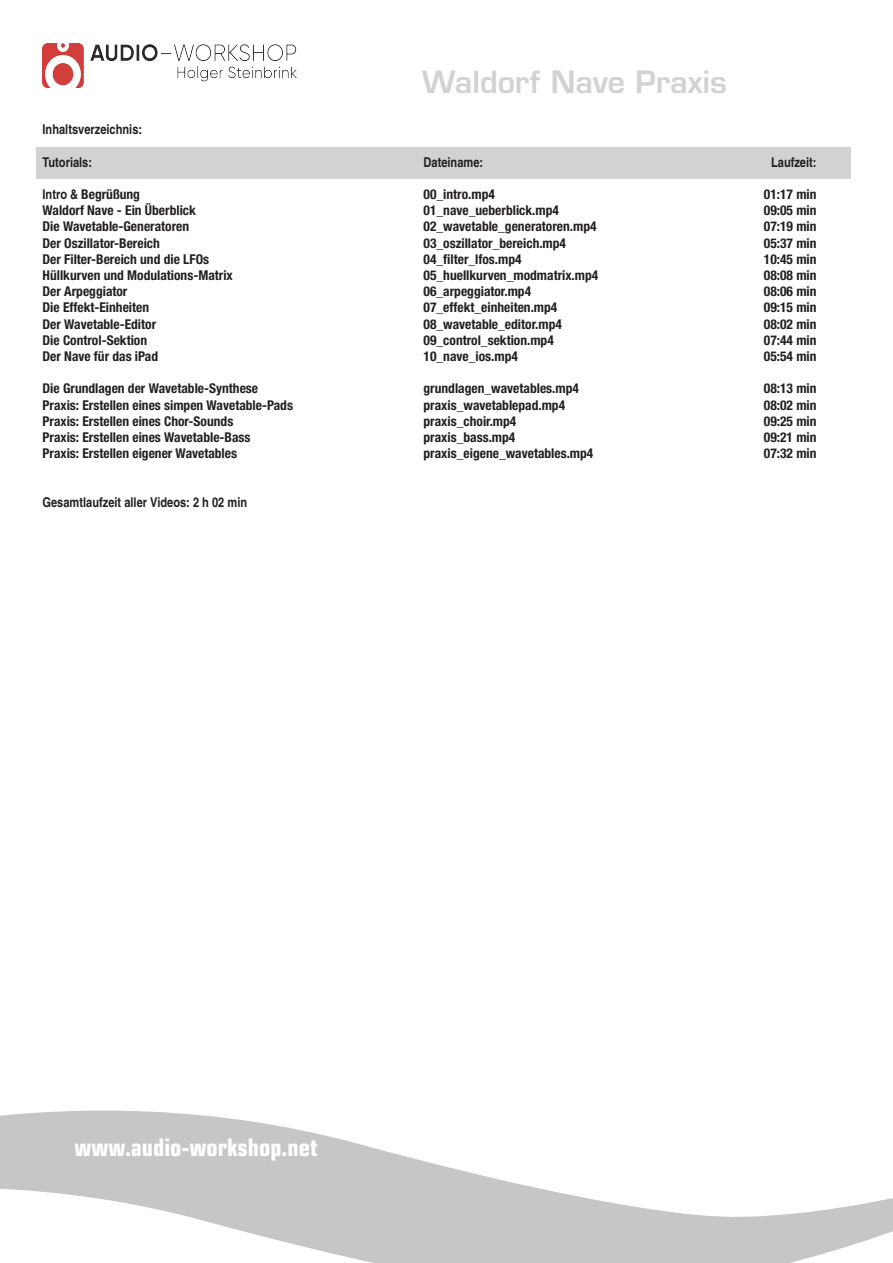
<style>
.page{position:relative;width:893px;height:1263px;background:#fff}
.page>*{position:absolute;margin:0;border:0;box-sizing:border-box;transform-origin:0 0}
.t1{font:600 30px "Eurostile";color:#d1d2d4}
.t2{font:700 condensed 24.15px "Eurostile";color:#fff}
.t3{font:700 condensed 13.5px "Helvetica Neue";color:#231f20}
.t4{font:700 condensed 13.5px "Helvetica";color:#231f20}
.s1{font-family:"Helvetica"}
</style>
<div class="page">
<div style="left:36px;top:147px;width:814px;height:32px;background:#d1d2d4"></div>
<svg style="left:0;top:1110px;width:893px;height:153px;fill:#c6c6c6"></svg>
<img style="left:43px;top:44px;width:253px;height:43px">
<h1 class="t1" style="left:422px;top:63px;width:306px">Waldorf Nave Praxis</h1>
<p class="t4" style="left:43px;top:121px;width:101px">Inhaltsverzeichnis:</p>
<p class="t4" style="left:43px;top:154px;width:51px">Tutorials:</p>
<p class="t4" style="left:424px;top:154px;width:61px">Dateiname:</p>
<p class="t4" style="left:771px;top:154px;width:47px">Laufzeit:</p>
<p class="t3" style="left:43px;top:186px;width:99px"><span class="s1">Intro &amp;</span> Begrüßung</p>
<p class="t3" style="left:424px;top:186px;width:73px">00_intro.mp4</p>
<p class="t3" style="left:764px;top:186px;width:54px">01:17 min</p>
<p class="t3" style="left:43px;top:202px;width:155px">Waldorf Nave - Ein Überblick</p>
<p class="t3" style="left:424px;top:202px;width:137px">01_nave_ueberblick.mp4</p>
<p class="t3" style="left:764px;top:202px;width:54px">09:05 min</p>
<p class="t3" style="left:43px;top:218px;width:148px">Die Wavetable-Generatoren</p>
<p class="t3" style="left:424px;top:218px;width:175px">02_wavetable_generatoren.mp4</p>
<p class="t3" style="left:764px;top:218px;width:54px">07:19 min</p>
<p class="t3" style="left:43px;top:235px;width:119px">Der Oszillator-Bereich</p>
<p class="t3" style="left:424px;top:235px;width:144px">03_oszillator_bereich.mp4</p>
<p class="t3" style="left:764px;top:235px;width:54px">05:37 min</p>
<p class="t3" style="left:43px;top:251px;width:168px">Der Filter-Bereich und die LFOs</p>
<p class="t3" style="left:424px;top:251px;width:100px">04_filter_lfos.mp4</p>
<p class="t3" style="left:764px;top:251px;width:54px">10:45 min</p>
<p class="t3" style="left:43px;top:267px;width:192px">Hüllkurven und Modulations-Matrix</p>
<p class="t3" style="left:424px;top:267px;width:176px">05_huellkurven_modmatrix.mp4</p>
<p class="t3" style="left:764px;top:267px;width:54px">08:08 min</p>
<p class="t3" style="left:43px;top:283px;width:86px">Der Arpeggiator</p>
<p class="t3" style="left:424px;top:283px;width:109px">06_arpeggiator.mp4</p>
<p class="t3" style="left:764px;top:283px;width:54px">08:06 min</p>
<p class="t3" style="left:43px;top:299px;width:108px">Die Effekt-Einheiten</p>
<p class="t3" style="left:424px;top:299px;width:135px">07_effekt_einheiten.mp4</p>
<p class="t3" style="left:764px;top:299px;width:54px">09:15 min</p>
<p class="t3" style="left:43px;top:316px;width:115px">Der Wavetable-Editor</p>
<p class="t3" style="left:424px;top:316px;width:140px">08_wavetable_editor.mp4</p>
<p class="t3" style="left:764px;top:316px;width:54px">08:02 min</p>
<p class="t3" style="left:43px;top:332px;width:106px">Die Control-Sektion</p>
<p class="t3" style="left:424px;top:332px;width:132px">09_control_sektion.mp4</p>
<p class="t3" style="left:764px;top:332px;width:54px">07:44 min</p>
<p class="t3" style="left:43px;top:348px;width:117px">Der Nave für das iPad</p>
<p class="t3" style="left:424px;top:348px;width:96px">10_nave_ios.mp4</p>
<p class="t3" style="left:764px;top:348px;width:54px">05:54 min</p>
<p class="t3" style="left:43px;top:380px;width:217px">Die Grundlagen der Wavetable-Synthese</p>
<p class="t3" style="left:424px;top:380px;width:157px">grundlagen_wavetables.mp4</p>
<p class="t3" style="left:764px;top:380px;width:54px">08:13 min</p>
<p class="t3" style="left:43px;top:397px;width:252px">Praxis: Erstellen eines simpen Wavetable-Pads</p>
<p class="t3" style="left:424px;top:397px;width:143px">praxis_wavetablepad.mp4</p>
<p class="t3" style="left:764px;top:397px;width:54px">08:02 min</p>
<p class="t3" style="left:43px;top:413px;width:192px">Praxis: Erstellen eines Chor-Sounds</p>
<p class="t3" style="left:424px;top:413px;width:94px">praxis_choir.mp4</p>
<p class="t3" style="left:764px;top:413px;width:54px">09:25 min</p>
<p class="t3" style="left:43px;top:429px;width:210px">Praxis: Erstellen eines Wavetable-Bass</p>
<p class="t3" style="left:424px;top:429px;width:93px">praxis_bass.mp4</p>
<p class="t3" style="left:764px;top:429px;width:54px">09:21 min</p>
<p class="t3" style="left:43px;top:445px;width:196px">Praxis: Erstellen eigener Wavetables</p>
<p class="t3" style="left:424px;top:445px;width:171px">praxis_eigene_wavetables.mp4</p>
<p class="t3" style="left:764px;top:445px;width:54px">07:32 min</p>
<p class="t4" style="left:43px;top:494px;width:206px">Gesamtlaufzeit aller Videos: 2 h 02 min</p>
<h2 class="t2" style="left:74px;top:1133px;width:245px">www.audio-workshop.net</h2>
</div>
